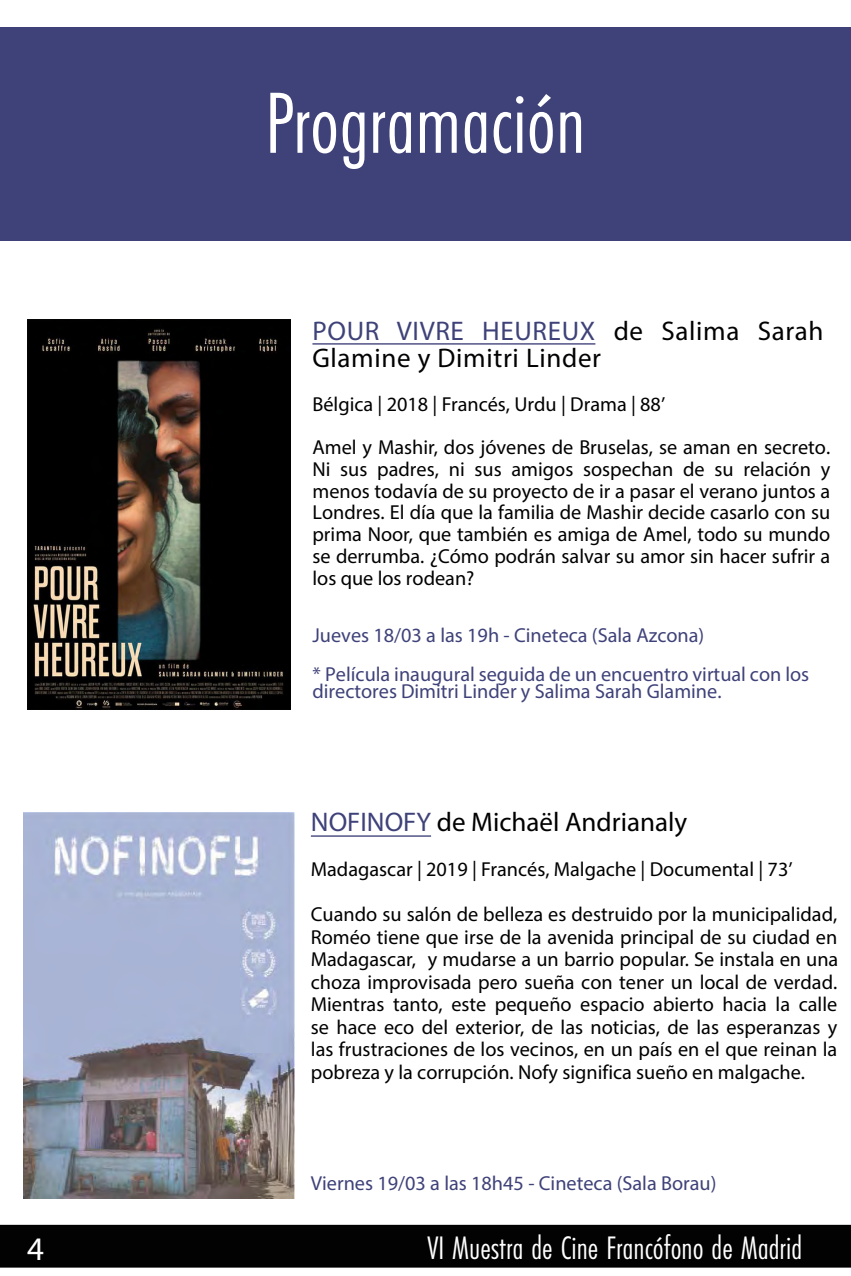
<style>
.page{position:relative;width:851px;height:1276px;background:#fff}
.page>*{position:absolute;margin:0;border:0;box-sizing:border-box;transform-origin:0 0}
.t1{font:90px "Futura PT Cond";color:#fff}
.t2{font:33.75px "Futura PT Cond";color:#fff}
.t3{font:33px "Myriad Pro";color:#fff}
.t4{font:27px/27px "Myriad Pro";letter-spacing:.025em;color:#020203}
.t5{font:27px "Myriad Pro";color:#000}
.t6{font:20.25px/22.5px "Myriad Pro";color:#000;text-align:justify}
.t7{font:20.25px/38.2px "Myriad Pro";color:#3f4279}
.s1{color:#3f4279}
</style>
<div class="page">
<div style="left:0;top:27px;width:850px;height:213px;background:#3f4279"></div>
<div style="left:0;top:1225px;width:850px;height:42px;background:#020203"></div>
<img style="left:27px;top:319px;width:264px;height:390px">
<hr style="left:311px;top:835px;width:120px;height:1px;background:#3f4279">
<hr style="left:312px;top:343px;width:283px;height:1px;background:#3f4279">
<img style="left:23px;top:812px;width:272px;height:386px">
<h1 class="t1" style="left:265px;top:71px;width:321px">Programación</h1>
<h3 class="t4" style="left:312px;top:317px;width:512px"><span class="s1">POUR VIVRE HEUREUX</span> de Salima Sarah<br>Glamine y Dimitri Linder</h3>
<p class="t6" style="left:312px;top:382px;width:519px;line-height:43.5px">Bélgica | 2018 | Francés, Urdu | Drama | 88’<br>Amel y Mashir, dos jóvenes de Bruselas, se aman en secreto.</p>
<p class="t6" style="left:312px;top:458px;width:519px;line-height:21.8px">Ni sus padres, ni sus amigos sospechan de su relación y menos todavía de su proyecto de ir a pasar el verano juntos a Londres. El día que la familia de Mashir decide casarlo con su prima Noor, que también es amiga de Amel, todo su mundo se derrumba. ¿Cómo podrán salvar su amor sin hacer sufrir a los que los rodean?</p>
<p class="t7" style="left:312px;top:616px;width:498px">Jueves 18/03 a las 19h - Cineteca (Sala Azcona)<br>* Película inaugural seguida de un encuentro virtual con los</p>
<p class="t7" style="left:312px;top:672px;width:410px">directores Dimitri Linder y Salima Sarah Glamine.</p>
<h3 class="t5" style="left:311px;top:805px;width:378px"><span class="s1">NOFINOFY</span> de Michaël Andrianaly</h3>
<p class="t6" style="left:311px;top:857px;width:483px">Madagascar | 2019 | Francés, Malgache | Documental | 73’</p>
<p class="t6" style="left:311px;top:902px;width:529px">Cuando su salón de belleza es destruido por la municipalidad, Roméo tiene que irse de la avenida principal de su ciudad en Madagascar, y mudarse a un barrio popular. Se instala en una choza improvisada pero sueña con tener un local de verdad.<br>Mientras tanto, este pequeño espacio abierto hacia la calle se hace eco del exterior, de las noticias, de las esperanzas y las frustraciones de los vecinos, en un país en el que reinan la pobreza y la corrupción. Nofy significa sueño en malgache.</p>
<p class="t7" style="left:311px;top:1164px;width:407px">Viernes 19/03 a las 18h45 - Cineteca (Sala Borau)</p>
<h3 class="t3" style="left:27px;top:1228px;width:18px">4</h3>
<h2 class="t2" style="left:427px;top:1228px;width:376px">VI Muestra de Cine Francófono de Madrid</h2>
</div>
